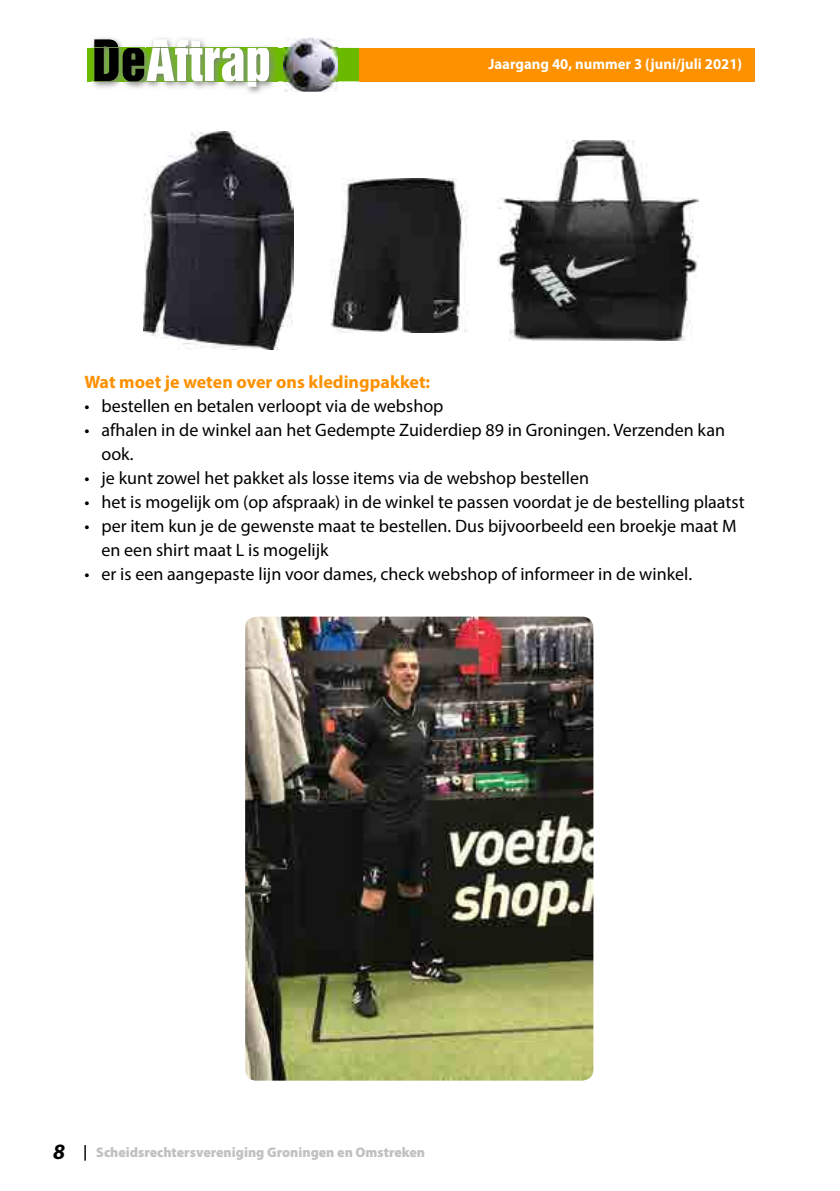
<style>
.page{position:relative;width:840px;height:1191px;background:#fff}
.page>*{position:absolute;margin:0;border:0;box-sizing:border-box;transform-origin:0 0}
.t1{font:52px "Helvetica Inserat";color:#fff}
.t2{font:italic 700 22px "Myriad Pro";color:#000}
.t3{font:18px/24px "Myriad Pro";color:#000}
.t4{font:700 18px "Myriad Pro";color:#fd9100}
.t5{font:700 15px "Myriad Pro";color:#fff}
.t6{font:900 14px "Myriad Pro";color:#c1c1c0}
.s1{color:#000}
</style>
<div class="page">
<img style="left:90px;top:38px;width:187px;height:56px">
<img style="left:94px;top:39px;width:50px;height:43px">
<img style="left:146px;top:39px;width:123px;height:48px">
<svg style="left:277px;top:48px;width:82px;height:33px"></svg>
<img style="left:269px;top:48px;width:8px;height:33px">
<svg style="left:87px;top:48px;width:3px;height:33px"></svg>
<img style="left:90px;top:48px;width:179px;height:33px">
<img style="left:94px;top:48px;width:50px;height:33px">
<div style="left:359px;top:48px;width:395px;height:33px;background:#fd9100"></div>
<img style="left:283px;top:38px;width:54px;height:54px">
<img style="left:283px;top:48px;width:54px;height:33px">
<svg style="left:84px;top:1145px;width:2px;height:15px"></svg>
<img style="left:330px;top:178px;width:138px;height:154px">
<img style="left:497px;top:140px;width:201px;height:201px">
<img style="left:143px;top:131px;width:150px;height:218px">
<img style="left:245px;top:616px;width:348px;height:464px">
<h1 class="t1" style="left:92px;top:30px;width:180px"><span class="s1">De</span>Aftrap</h1>
<p class="t5" style="left:488px;top:54px;width:255px">Jaargang 40, nummer 3 (juni/juli 2021)</p>
<p class="t4" style="left:84px;top:370px;width:347px">Wat moet je weten over ons kledingpakket:</p>
<p class="t3" style="left:84px;top:394px;width:360px">• bestellen en betalen verloopt via de webshop</p>
<p class="t3" style="left:101px;top:418px;width:624px;text-indent:-17px">• afhalen in de winkel aan het Gedempte Zuiderdiep 89 in Groningen. Verzenden kan ook.</p>
<p class="t3" style="left:84px;top:466px;width:506px">• je kunt zowel het pakket als losse items via de webshop bestellen</p>
<p class="t3" style="left:84px;top:490px;width:661px">• het is mogelijk om (op afspraak) in de winkel te passen voordat je de bestelling plaatst</p>
<p class="t3" style="left:101px;top:514px;width:636px;text-indent:-17px">• per item kun je de gewenste maat te bestellen. Dus bijvoorbeeld een broekje maat M en een shirt maat L is mogelijk</p>
<p class="t3" style="left:84px;top:562px;width:608px">• er is een aangepaste lijn voor dames, check webshop of informeer in de winkel.</p>
<p class="t2" style="left:53px;top:1137px;width:13px">8</p>
<p class="t6" style="left:96px;top:1142px;width:330px">Scheidsrechtersvereniging Groningen en Omstreken</p>
</div>
